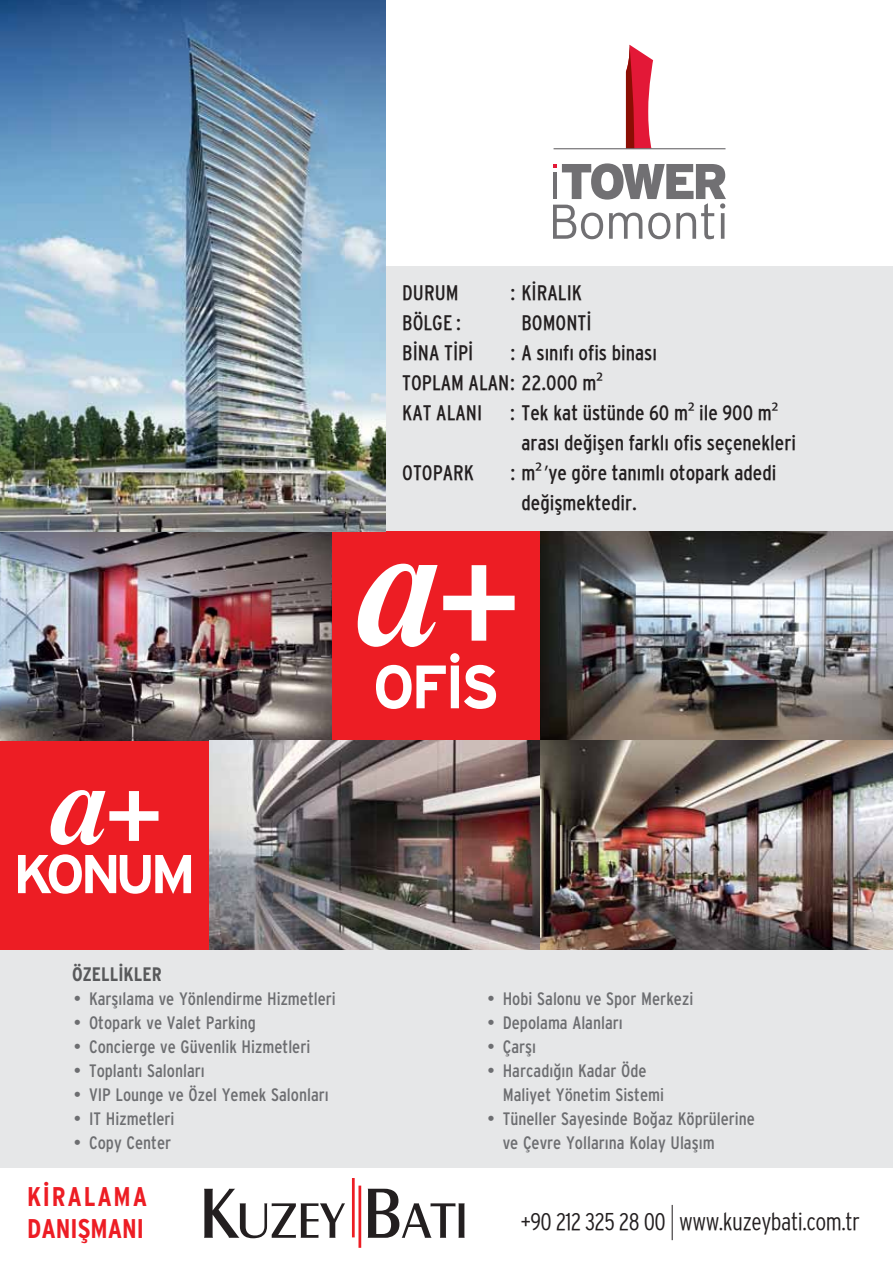
<style>
.page{position:relative;width:893px;height:1263px;background:#fff}
.page>*{position:absolute;margin:0;border:0;box-sizing:border-box;transform-origin:0 0}
.t1{font:700 condensed 27px/32.4px "Interstate";color:#ed1d24}
.t2{font:300 condensed 24.3px "Interstate";letter-spacing:-.02em;color:#231f20}
.t3{font:condensed 21px/30px "Interstate";color:#231f20}
.t4{font:700 condensed 19.5px "Interstate";color:#58595b}
.t5{font:condensed 18px/24px "Interstate";color:#6d6e71}
.s1{font-family:"Myriad Pro";font-stretch:normal}
</style>
<div class="page">
<div style="left:386px;top:266px;width:507px;height:266px;background:#e6e7e8"></div>
<div style="left:0;top:950px;width:893px;height:217px;background:#e6e7e8"></div>
<svg style="left:626px;top:45px;width:27px;height:103px"></svg>
<svg style="left:553px;top:163px;width:173px;height:76px"></svg>
<hr style="left:554px;top:148px;width:171px;height:1px;background:#717073">
<svg style="left:204px;top:1189px;width:141px;height:49px"></svg>
<svg style="left:368px;top:1189px;width:97px;height:49px"></svg>
<hr style="left:358px;top:1185px;width:3px;height:63px;background:#ed1d24">
<hr style="left:352px;top:1178px;width:3px;height:59px;background:#ed1d24">
<div style="left:332px;top:532px;width:209px;height:209px;background:#ed1d24"></div>
<svg style="left:358px;top:564px;width:157px;height:83px"></svg>
<svg style="left:376px;top:653px;width:120px;height:56px"></svg>
<div style="left:0;top:741px;width:209px;height:209px;background:#ed1d24"></div>
<svg style="left:51px;top:790px;width:107px;height:55px"></svg>
<svg style="left:18px;top:854px;width:173px;height:40px"></svg>
<img style="left:0;top:532px;width:332px;height:209px">
<img style="left:541px;top:532px;width:352px;height:209px">
<img style="left:209px;top:741px;width:684px;height:209px">
<img style="left:0;top:0;width:386px;height:532px">
<hr style="left:672px;top:1205px;width:1px;height:35px;background:#231f20">
<p class="t3" style="left:402px;top:278px;width:58px">DURUM</p>
<p class="t3" style="left:510px;top:278px;width:73px">: KİRALIK</p>
<p class="t3" style="left:402px;top:308px;width:73px">BÖLGE :<br>BİNA TİPİ</p>
<p class="t3" style="left:521px;top:308px;width:72px">BOMONTİ</p>
<p class="t3" style="left:402px;top:338px;width:256px;text-indent:108px">: A sınıfı ofis binası<br>TOPLAM ALAN : 22.000 m<span class="s1">²<br></span>KAT ALANI</p>
<p class="t3" style="left:510px;top:398px;width:270px">: Tek kat üstünde 60 m<span class="s1">²</span> ile 900 m<span class="s1">²</span></p>
<p class="t3" style="left:521px;top:428px;width:276px">arası değişen farklı ofis seçenekleri</p>
<p class="t3" style="left:521px;top:488px;width:117px">değişmektedir.</p>
<p class="t3" style="left:402px;top:458px;width:73px">OTOPARK</p>
<p class="t3" style="left:510px;top:458px;width:267px">: m<span class="s1">²’</span>ye göre tanımlı otopark adedi</p>
<p class="t4" style="left:72px;top:963px;width:91px">ÖZELLİKLER</p>
<p class="t5" style="left:72px;top:987px;width:265px">• Karşılama ve Yönlendirme Hizmetleri</p>
<p class="t5" style="left:72px;top:1011px;width:185px">• Otopark ve Valet Parking</p>
<p class="t5" style="left:72px;top:1035px;width:240px">• Concierge ve Güvenlik Hizmetleri</p>
<p class="t5" style="left:72px;top:1059px;width:134px">• Toplantı Salonları</p>
<p class="t5" style="left:72px;top:1083px;width:258px">• VIP Lounge ve Özel Yemek Salonları</p>
<p class="t5" style="left:72px;top:1107px;width:104px">• IT Hizmetleri</p>
<p class="t5" style="left:72px;top:1131px;width:101px">• Copy Center</p>
<h1 class="t1" style="left:27px;top:1180px;width:122px">KİRALAMA<br>DANIŞMANI</h1>
<p class="t5" style="left:486px;top:987px;width:209px">• Hobi Salonu ve Spor Merkezi</p>
<p class="t5" style="left:486px;top:1011px;width:139px">• Depolama Alanları</p>
<p class="t5" style="left:486px;top:1035px;width:52px">• Çarşı</p>
<p class="t5" style="left:503px;top:1059px;width:163px;text-indent:-17px">• Harcadığın Kadar Öde<br>Maliyet Yönetim Sistemi</p>
<p class="t5" style="left:503px;top:1107px;width:254px;text-indent:-17px">• Tüneller Sayesinde Boğaz Köprülerine ve Çevre Yollarına Kolay Ulaşım</p>
<h2 class="t2" style="left:521px;top:1208px;width:341px">+90 212 325 28 00 www.kuzeybati.com.tr</h2>
</div>
